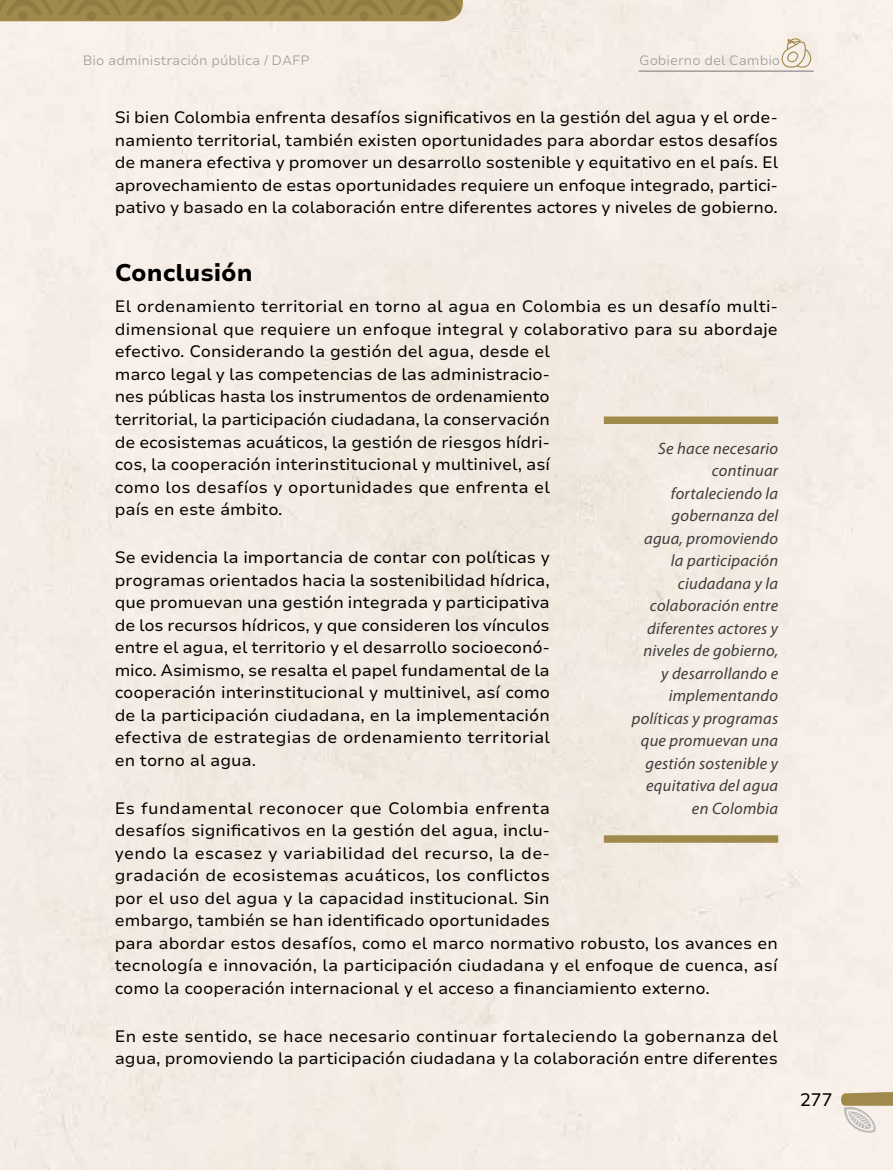
<style>
.page{position:relative;width:893px;height:1170px;background:#fff}
.page>*{position:absolute;margin:0;border:0;box-sizing:border-box;transform-origin:0 0}
.t1{font:800 24px "Nunito Sans 7 pt";color:#000}
.t2{font:18px "Nunito Sans 7 pt";color:#000}
.t3{font:16.5px/22.5px "Nunito Sans 7 pt";letter-spacing:.005em;color:#000}
.t4{font:italic 16.5px/22.5px "Myriad Pro";letter-spacing:.015em;color:#3c3c3b;text-align:right}
.t5{font:300 13.5px "Nunito Sans 7 pt";color:#9d9d9c}
</style>
<div class="page">
<div style="left:0;top:0;width:893px;height:1169px;background:#f5ece5"></div>
<div style="left:604px;top:416px;width:174px;height:8px;background:#a08a4b"></div>
<div style="left:604px;top:835px;width:174px;height:7px;background:#a08a4b"></div>
<hr style="left:639px;top:70px;width:174px;height:2px;background:#9d9d9c">
<svg style="left:840px;top:1090px;width:53px;height:45px;background:#d7cbb6"></svg>
<svg style="left:0;top:0;width:463px;height:21px;background:#9b8649"></svg>
<svg style="left:781px;top:38px;width:30px;height:30px"></svg>
<p class="t5" style="left:83px;top:51px;width:229px">Bio administración pública / DAFP</p>
<p class="t5" style="left:639px;top:51px;width:143px">Gobierno del Cambio</p>
<p class="t3" style="left:115px;top:106px;width:665px;text-align:justify">Si bien Colombia enfrenta desafíos significativos en la gestión del agua y el orde&shy;namiento territorial, también existen oportunidades para abordar estos desafíos de manera efectiva y promover un desarrollo sostenible y equitativo en el país. El aprovechamiento de estas oportunidades requiere un enfoque integrado, partici&shy;pativo y basado en la colaboración entre diferentes actores y niveles de gobierno.</p>
<h1 class="t1" style="left:115px;top:255px;width:139px">Conclusión</h1>
<p class="t3" style="left:115px;top:295px;width:664px">El ordenamiento territorial en torno al agua en Colombia es un desafío multi&shy;dimensional que requiere un enfoque integral y colaborativo para su abordaje efectivo. Considerando la gestión del agua, desde el<br>marco legal y las competencias de las administracio-<br>nes públicas hasta los instrumentos de ordenamiento<br>territorial, la participación ciudadana, la conservación<br>de ecosistemas acuáticos, la gestión de riesgos hídri-<br>cos, la cooperación interinstitucional y multinivel, así<br>como los desafíos y oportunidades que enfrenta el<br>país en este ámbito.</p>
<p class="t3" style="left:115px;top:545px;width:437px;text-align:justify">Se evidencia la importancia de contar con políticas y programas orientados hacia la sostenibilidad hídrica, que promuevan una gestión integrada y participativa de los recursos hídricos, y que consideren los vínculos entre el agua, el territorio y el desarrollo socioeconó&shy;mico. Asimismo, se resalta el papel fundamental de la cooperación interinstitucional y multinivel, así como de la participación ciudadana, en la implementación efectiva de estrategias de ordenamiento territorial en torno al agua.</p>
<p class="t3" style="left:115px;top:796px;width:665px">Es fundamental reconocer que Colombia enfrenta<br>desafíos significativos en la gestión del agua, inclu-<br>yendo la escasez y variabilidad del recurso, la de-<br>gradación de ecosistemas acuáticos, los conflictos<br>por el uso del agua y la capacidad institucional. Sin<br>embargo, también se han identificado oportunidades<br>para abordar estos desafíos, como el marco normativo robusto, los avances en tecnología e innovación, la participación ciudadana y el enfoque de cuenca, así como la cooperación internacional y el acceso a financiamiento externo.</p>
<p class="t3" style="left:115px;top:1024px;width:665px">En este sentido, se hace necesario continuar fortaleciendo la gobernanza del agua, promoviendo la participación ciudadana y la colaboración entre diferentes</p>
<p class="t4" style="left:632px;top:436px;width:148px">Se hace necesario continuar fortaleciendo la gobernanza del agua, promoviendo la participación ciudadana y la colaboración entre diferentes actores y niveles de gobierno,<br>y desarrollando e implementando políticas y programas que promuevan una gestión sostenible y equitativa del agua en Colombia</p>
<p class="t2" style="left:800px;top:1087px;width:34px">277</p>
</div>
